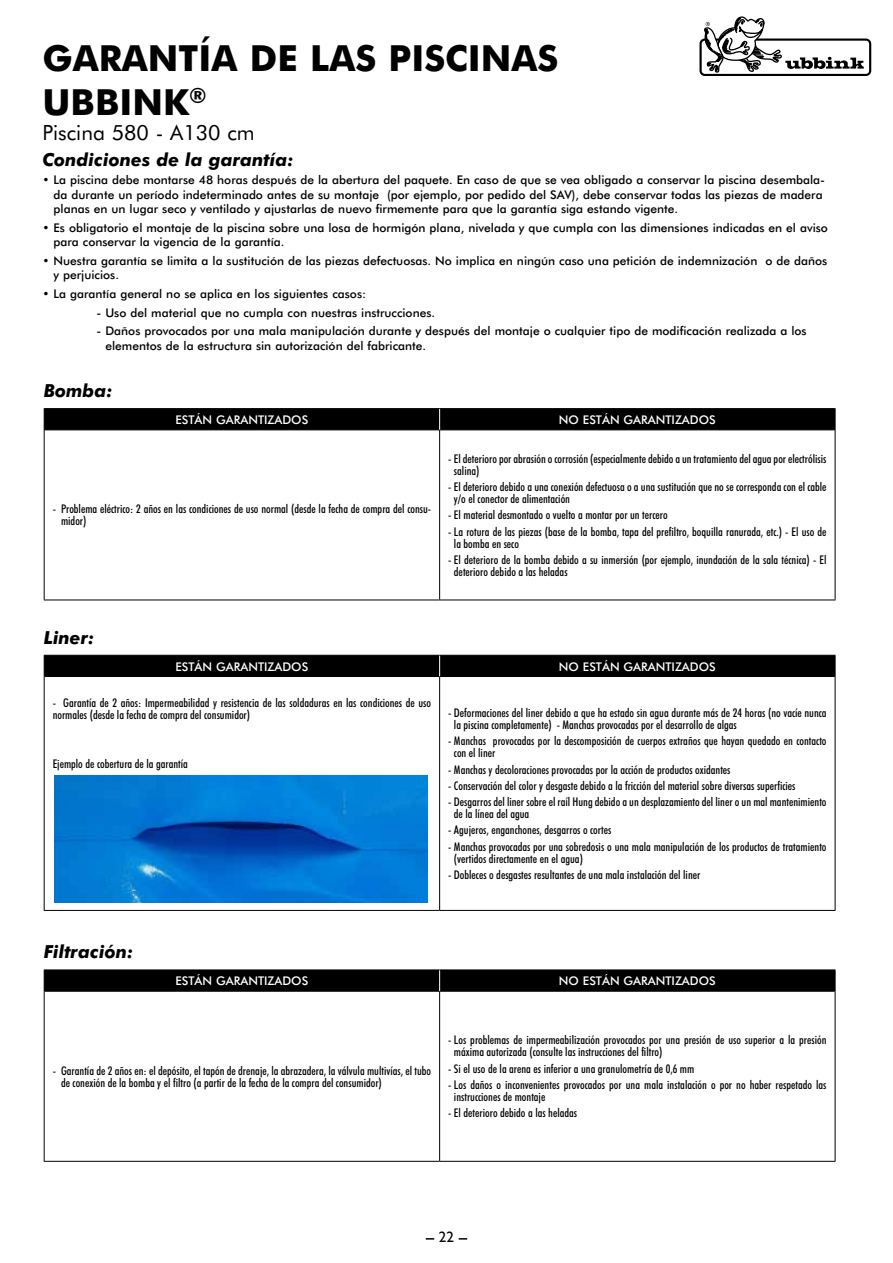
<style>
.page{position:relative;width:893px;height:1263px;background:#fff}
.page>*{position:absolute;margin:0;border:0;box-sizing:border-box;transform-origin:0 0}
.t1{font:700 36px/43.2px "Futura BT";color:#000}
.t2{font:21px "Futura BT";color:#000}
.t3{font:italic 700 18px "Futura BT";color:#000}
.t4{font:15px "Gill Sans";color:#000}
.t5{font:500 condensed 12px/12px "Futura BT";color:#000}
.t6{font:500 12px/14.4px "Futura BT";color:#000}
.t7{font:500 12px "Futura BT";color:#fff}
</style>
<div class="page">
<div style="left:699px;top:38px;width:172px;height:38px;border:2px solid #000;border-radius:4px"></div>
<svg style="left:704px;top:16px;width:160px;height:57px"></svg>
<hr style="left:44px;top:408px;width:396px;height:1px;background:#000">
<hr style="left:440px;top:408px;width:395px;height:1px;background:#000">
<hr style="left:44px;top:430px;width:1px;height:170px;background:#000">
<hr style="left:439px;top:430px;width:1px;height:170px;background:#000">
<hr style="left:835px;top:430px;width:1px;height:170px;background:#000">
<hr style="left:44px;top:600px;width:396px;height:1px;background:#000">
<hr style="left:440px;top:600px;width:395px;height:1px;background:#000">
<hr style="left:45px;top:430px;width:395px;height:1px;background:#000">
<hr style="left:440px;top:430px;width:395px;height:1px;background:#000">
<div style="left:44px;top:409px;width:792px;height:21px;background:#000"></div>
<hr style="left:44px;top:676px;width:1px;height:234px;background:#000">
<hr style="left:439px;top:677px;width:1px;height:233px;background:#000">
<hr style="left:835px;top:676px;width:1px;height:234px;background:#000">
<hr style="left:44px;top:910px;width:396px;height:1px;background:#000">
<hr style="left:440px;top:910px;width:395px;height:1px;background:#000">
<hr style="left:45px;top:676px;width:395px;height:1px;background:#000">
<hr style="left:440px;top:676px;width:395px;height:1px;background:#000">
<div style="left:44px;top:655px;width:792px;height:21px;background:#000"></div>
<hr style="left:44px;top:969px;width:396px;height:1px;background:#000">
<hr style="left:440px;top:969px;width:395px;height:1px;background:#000">
<hr style="left:44px;top:991px;width:1px;height:170px;background:#000">
<hr style="left:439px;top:991px;width:1px;height:170px;background:#000">
<hr style="left:835px;top:991px;width:1px;height:170px;background:#000">
<hr style="left:44px;top:1161px;width:396px;height:1px;background:#000">
<hr style="left:440px;top:1161px;width:395px;height:1px;background:#000">
<hr style="left:45px;top:991px;width:395px;height:1px;background:#000">
<hr style="left:440px;top:991px;width:395px;height:1px;background:#000">
<div style="left:44px;top:970px;width:792px;height:21px;background:#000"></div>
<img style="left:54px;top:775px;width:374px;height:127px">
<h1 class="t1" style="left:43px;top:37px;width:517px">GARANTÍA DE LAS PISCINAS<br>UBBINK<sup>®</sup></h1>
<h2 class="t2" style="left:43px;top:120px;width:214px">Piscina 580 - A130 cm</h2>
<h3 class="t3" style="left:43px;top:148px;width:253px">Condiciones de la garantía:</h3>
<p class="t6" style="left:54px;top:173px;width:773px;text-indent:-11px">• La piscina debe montarse 48 horas después de la abertura del paquete. En caso de que se vea obligado a conservar la piscina desembala&shy;da durante un período indeterminado antes de su montaje (por ejemplo, por pedido del SAV), debe conservar todas las piezas de madera planas en un lugar seco y ventilado y ajustarlas de nuevo firmemente para que la garantía siga estando vigente.</p>
<p class="t6" style="left:54px;top:220px;width:776px;text-indent:-11px">• Es obligatorio el montaje de la piscina sobre una losa de hormigón plana, nivelada y que cumpla con las dimensiones indicadas en el aviso para conservar la vigencia de la garantía.</p>
<p class="t6" style="left:54px;top:253px;width:775px;text-indent:-11px">• Nuestra garantía se limita a la sustitución de las piezas defectuosas. No implica en ningún caso una petición de indemnización o de daños y perjuicios.</p>
<p class="t6" style="left:43px;top:286px;width:325px">• La garantía general no se aplica en los siguientes casos:</p>
<p class="t6" style="left:97px;top:305px;width:340px">- Uso del material que no cumpla con nuestras instrucciones.</p>
<p class="t6" style="left:105px;top:324px;width:703px;text-indent:-9px">- Daños provocados por una mala manipulación durante y después del montaje o cualquier tipo de modificación realizada a los elementos de la estructura sin autorización del fabricante.</p>
<h3 class="t3" style="left:44px;top:380px;width:71px">Bomba:</h3>
<p class="t7" style="left:176px;top:412px;width:134px">ESTÁN GARANTIZADOS</p>
<p class="t7" style="left:559px;top:412px;width:158px">NO ESTÁN GARANTIZADOS</p>
<p class="t5" style="left:61px;top:503px;width:372px;text-indent:-8px">- Problema eléctrico: 2 años en las condiciones de uso normal (desde la fecha de compra del consu&shy;midor)</p>
<p class="t5" style="left:454px;top:452px;width:374px;text-indent:-6px">- El deterioro por abrasión o corrosión (especialmente debido a un tratamiento del agua por electrólisis salina)</p>
<p class="t5" style="left:454px;top:481px;width:374px;text-indent:-6px">- El deterioro debido a una conexión defectuosa o a una sustitución que no se corresponda con el cable y/o el conector de alimentación</p>
<p class="t5" style="left:448px;top:509px;width:221px">- El material desmontado o vuelto a montar por un tercero</p>
<p class="t5" style="left:454px;top:525px;width:374px;text-indent:-6px">- La rotura de las piezas (base de la bomba, tapa del prefiltro, boquilla ranurada, etc.) - El uso de la bomba en seco</p>
<p class="t5" style="left:454px;top:553px;width:374px;text-indent:-6px">- El deterioro de la bomba debido a su inmersión (por ejemplo, inundación de la sala técnica) - El deterioro debido a las heladas</p>
<h3 class="t3" style="left:44px;top:626px;width:52px">Liner:</h3>
<p class="t7" style="left:176px;top:659px;width:134px">ESTÁN GARANTIZADOS</p>
<p class="t7" style="left:559px;top:659px;width:158px">NO ESTÁN GARANTIZADOS</p>
<p class="t5" style="left:53px;top:697px;width:380px">- Garantía de 2 años: Impermeabilidad y resistencia de las soldaduras en las condiciones de uso normales (desde la fecha de compra del consumidor)</p>
<p class="t5" style="left:53px;top:757px;width:137px">Ejemplo de cobertura de la garantía</p>
<p class="t5" style="left:454px;top:707px;width:374px;text-indent:-6px">- Deformaciones del liner debido a que ha estado sin agua durante más de 24 horas (no vacíe nunca la piscina completamente) - Manchas provocadas por el desarrollo de algas</p>
<p class="t5" style="left:454px;top:735px;width:374px;text-indent:-6px">- Manchas provocadas por la descomposición de cuerpos extraños que hayan quedado en contacto con el liner</p>
<p class="t5" style="left:448px;top:763px;width:284px">- Manchas y decoloraciones provocadas por la acción de productos oxidantes</p>
<p class="t5" style="left:448px;top:779px;width:349px">- Conservación del color y desgaste debido a la fricción del material sobre diversas superficies</p>
<p class="t5" style="left:454px;top:796px;width:374px;text-indent:-6px">- Desgarros del liner sobre el raíl Hung debido a un desplazamiento del liner o un mal mantenimiento de la línea del agua</p>
<p class="t5" style="left:448px;top:824px;width:165px">- Agujeros, enganchones, desgarros o cortes</p>
<p class="t5" style="left:454px;top:840px;width:374px;text-indent:-6px">- Manchas provocadas por una sobredosis o una mala manipulación de los productos de tratamiento (vertidos directamente en el agua)</p>
<p class="t5" style="left:448px;top:868px;width:254px">- Dobleces o desgastes resultantes de una mala instalación del liner</p>
<h3 class="t3" style="left:44px;top:941px;width:91px">Filtración:</h3>
<p class="t7" style="left:176px;top:974px;width:134px">ESTÁN GARANTIZADOS</p>
<p class="t7" style="left:559px;top:974px;width:158px">NO ESTÁN GARANTIZADOS</p>
<p class="t5" style="left:61px;top:1064px;width:372px;text-indent:-8px">- Garantía de 2 años en: el depósito, el tapón de drenaje, la abrazadera, la válvula multivías, el tubo de conexión de la bomba y el filtro (a partir de la fecha de la compra del consumidor)</p>
<p class="t5" style="left:454px;top:1034px;width:374px;text-indent:-6px">- Los problemas de impermeabilización provocados por una presión de uso superior a la presión máxima autorizada (consulte las instrucciones del filtro)</p>
<p class="t5" style="left:448px;top:1062px;width:248px">- Si el uso de la arena es inferior a una granulometría de 0,6 mm</p>
<p class="t5" style="left:454px;top:1078px;width:374px;text-indent:-6px">- Los daños o inconvenientes provocados por una mala instalación o por no haber respetado las instrucciones de montaje</p>
<p class="t5" style="left:448px;top:1107px;width:131px">- El deterioro debido a las heladas</p>
<p class="t4" style="left:439px;top:1228px;width:16px">22</p>
</div>
